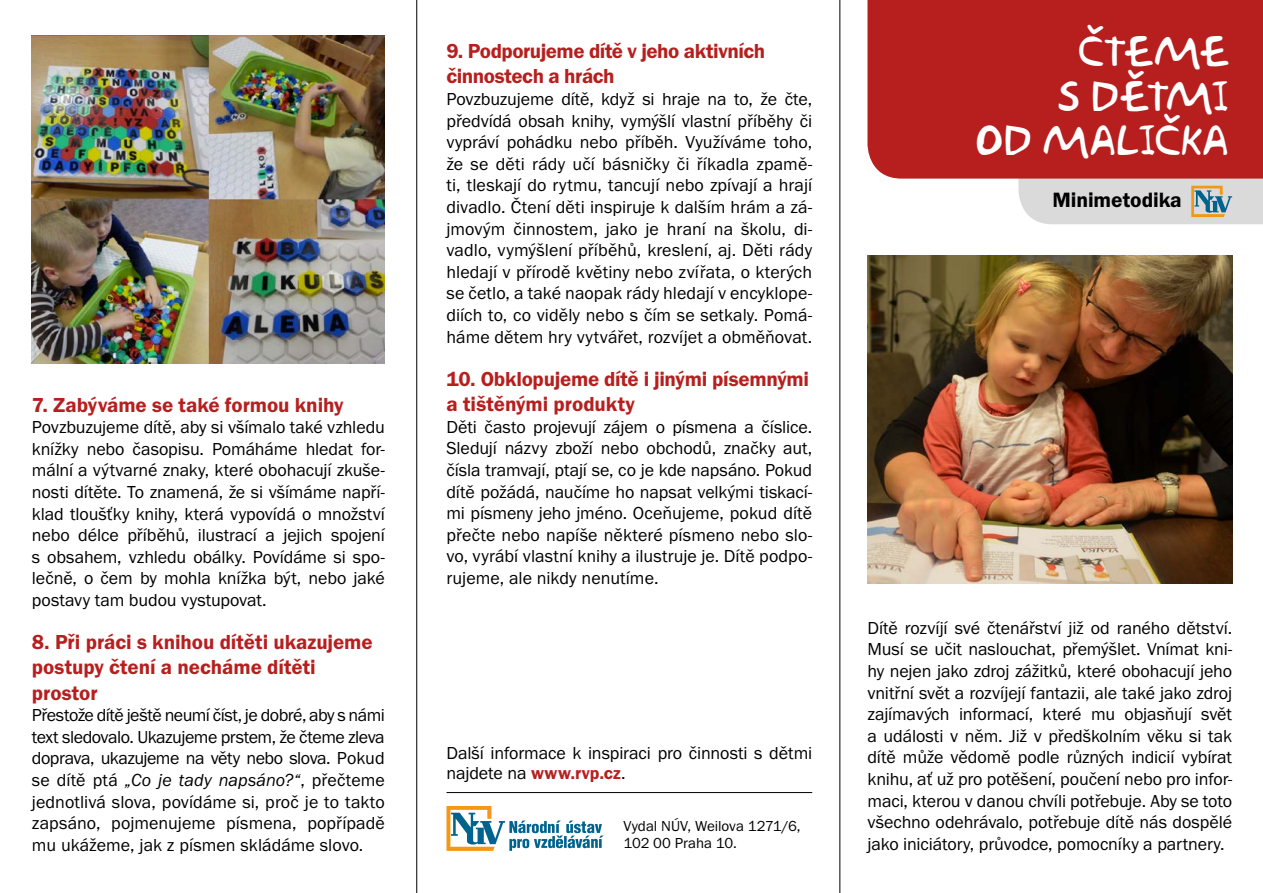
<style>
.page{position:relative;width:1263px;height:893px;background:#fff}
.page>*{position:absolute;margin:0;border:0;box-sizing:border-box;transform-origin:0 0}
.t1{font:37.05px/44.5px "Akbar CE";color:#fff;text-align:right}
.t2{font:600 21.45px "Franklin Gothic Itc TCE";letter-spacing:-.005em;color:#000}
.t3{font:600 21px/25.2px "Franklin Gothic Itc TCE";letter-spacing:-.005em;color:#b71f1f}
.t4{font:600 21px/25.2px "Franklin Gothic Itc TCE";letter-spacing:-.025em;color:#b71f1f}
.t5{font:18px/21.6px "Franklin Gothic Itc TCE";color:#000;text-align:justify}
.t6{font:15px/17.2px "Franklin Gothic Itc TCE";color:#000}
.s1{font-style:italic}
.s2{font-weight:600;color:#b71f1f}
</style>
<div class="page">
<hr style="left:416px;top:0;width:1px;height:893px;background:#000">
<hr style="left:840px;top:0;width:1px;height:893px;background:#000">
<div style="left:1018px;top:179px;width:245px;height:45px;background:#dadada"></div>
<div style="left:867px;top:0;width:396px;height:179px;background:#b71f1f"></div>
<img style="left:867px;top:255px;width:365px;height:329px">
<img style="left:32px;top:35px;width:353px;height:329px">
<hr style="left:446px;top:792px;width:366px;height:1px;background:#000">
<svg style="left:446px;top:806px;width:158px;height:45px"></svg>
<svg style="left:1191px;top:186px;width:41px;height:31px"></svg>
<p class="t3" style="left:32px;top:392px;width:313px">7. Zabýváme se také formou knihy</p>
<p class="t5" style="left:32px;top:417px;width:354px">Povzbuzujeme dítě, aby si všímalo také vzhledu knížky nebo časopisu. Pomáháme hledat for&shy;mální a výtvarné znaky, které obohacují zkuše&shy;nosti dítěte. To znamená, že si všímáme napří&shy;klad tloušťky knihy, která vypovídá o množství nebo délce příběhů, ilustrací a jejich spojení s obsahem, vzhledu obálky. Povídáme si spo&shy;lečně, o čem by mohla knížka být, nebo jaké postavy tam budou vystupovat.</p>
<p class="t3" style="left:32px;top:630px;width:342px">8. Při práci s knihou dítěti ukazujeme postupy čtení a necháme dítěti prostor</p>
<p class="t5" style="left:32px;top:705px;width:354px">Přestože dítě ještě neumí číst, je dobré, aby s námi text sledovalo. Ukazujeme prstem, že čteme zleva doprava, ukazujeme na věty nebo slova. Pokud se dítě ptá <span class="s1">„Co je tady napsáno?“</span>, přečteme jednotlivá slova, povídáme si, proč je to takto zapsáno, pojmenujeme písmena, popřípadě mu ukážeme, jak z písmen skládáme slovo.</p>
<p class="t4" style="left:446px;top:39px;width:320px">9. Podporujeme dítě v jeho aktivních činnostech a hrách</p>
<p class="t5" style="left:446px;top:89px;width:367px">Povzbuzujeme dítě, když si hraje na to, že čte, předvídá obsah knihy, vymýšlí vlastní příběhy či vypráví pohádku nebo příběh. Využíváme toho, že se děti rády učí básničky či říkadla zpamě&shy;ti, tleskají do rytmu, tancují nebo zpívají a hrají divadlo. Čtení děti inspiruje k dalším hrám a zá&shy;jmovým činnostem, jako je hraní na školu, di&shy;vadlo, vymýšlení příběhů, kreslení, aj. Děti rády hledají v přírodě květiny nebo zvířata, o kterých se četlo, a také naopak rády hledají v encyklope&shy;diích to, co viděly nebo s čím se setkaly. Pomá&shy;háme dětem hry vytvářet, rozvíjet a obměňovat.</p>
<p class="t3" style="left:446px;top:367px;width:364px">10. Obklopujeme dítě i jinými písemnými a tištěnými produkty</p>
<p class="t5" style="left:446px;top:416px;width:367px">Děti často projevují zájem o písmena a číslice.<br>Sledují názvy zboží nebo obchodů, značky aut, čísla tramvají, ptají se, co je kde napsáno. Pokud dítě požádá, naučíme ho napsat velkými tiskací&shy;mi písmeny jeho jméno. Oceňujeme, pokud dítě přečte nebo napíše některé písmeno nebo slo&shy;vo, vyrábí vlastní knihy a ilustruje je. Dítě podpo&shy;rujeme, ale nikdy nenutíme.</p>
<p class="t5" style="left:446px;top:743px;width:367px;line-height:20.7px">Další informace k inspiraci pro činnosti s dětmi najdete na <span class="s2">www.rvp.cz</span>.</p>
<p class="t6" style="left:623px;top:817px;width:179px">Vydal NÚV, Weilova 1271/6,<br>102 00 Praha 10.</p>
<h1 class="t1" style="left:976px;top:27px;width:255px">ČTEME<br>S DĚTMI<br>OD MALIČKA</h1>
<p class="t2" style="left:1052px;top:188px;width:131px">Minimetodika</p>
<p class="t5" style="left:867px;top:617px;width:366px">Dítě rozvíjí své čtenářství již od raného dětství.<br>Musí se učit naslouchat, přemýšlet. Vnímat kni&shy;hy nejen jako zdroj zážitků, které obohacují jeho vnitřní svět a rozvíjejí fantazii, ale také jako zdroj zajímavých informací, které mu objasňují svět a události v něm. Již v předškolním věku si tak dítě může vědomě podle různých indicií vybírat knihu, ať už pro potěšení, poučení nebo pro infor&shy;maci, kterou v danou chvíli potřebuje. Aby se toto všechno odehrávalo, potřebuje dítě nás dospělé jako iniciátory, průvodce, pomocníky a partnery.</p>
</div>
